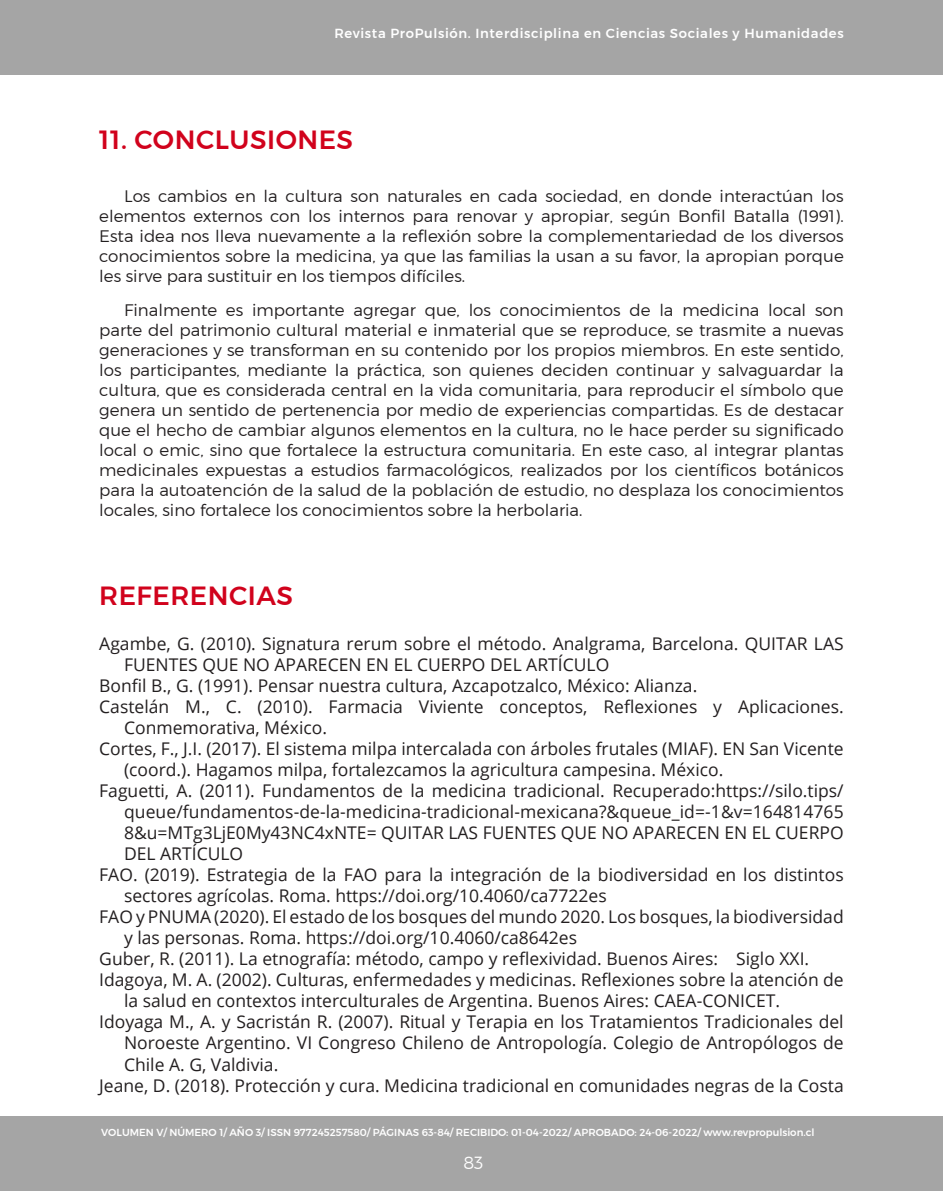
<style>
.page{position:relative;width:943px;height:1191px;background:#fff}
.page>*{position:absolute;margin:0;border:0;box-sizing:border-box;transform-origin:0 0}
._06_titulos_en_rojo{font:500 26.25px "Montserrat";letter-spacing:.02em;color:#d1021c}
._09_parrafo_referenc{font:17.5px/21px "Open Sans";color:#231f20}
.t1{font:300 17.5px "Montserrat";color:#fff}
._07_parrafo_texto_ar{font:300 16.62px/19.9px "Montserrat";color:#231f20;text-align:justify}
.t2{font:500 13.12px "Montserrat";letter-spacing:.05em;color:#fff}
.t3{font:500 10.15px "Montserrat";color:#fff}
</style>
<div class="page">
<div style="left:0;top:0;width:943px;height:74px;background:#a5a5a5"></div>
<div style="left:0;top:1116px;width:943px;height:75px;background:#a5a5a5"></div>
<p class="t2" style="left:334px;top:25px;width:511px">Revista ProPulsión. Interdisciplina en Ciencias Sociales y Humanidades</p>
<p class="_06_titulos_en_rojo" style="left:99px;top:124px;width:255px">11. CONCLUSIONES</p>
<p class="_07_parrafo_texto_ar" style="left:99px;top:185px;width:746px;text-indent:25px">Los cambios en la cultura son naturales en cada sociedad, en donde interactúan los elementos externos con los internos para renovar y apropiar, según Bonfil Batalla (1991).<br>Esta idea nos lleva nuevamente a la reflexión sobre la complementariedad de los diversos conocimientos sobre la medicina, ya que las familias la usan a su favor, la apropian porque les sirve para sustituir en los tiempos difíciles.</p>
<p class="_07_parrafo_texto_ar" style="left:99px;top:300px;width:746px;text-indent:25px">Finalmente es importante agregar que, los conocimientos de la medicina local son parte del patrimonio cultural material e inmaterial que se reproduce, se trasmite a nuevas generaciones y se transforman en su contenido por los propios miembros. En este sentido, los participantes, mediante la práctica, son quienes deciden continuar y salvaguardar la cultura, que es considerada central en la vida comunitaria, para reproducir el símbolo que genera un sentido de pertenencia por medio de experiencias compartidas. Es de destacar que el hecho de cambiar algunos elementos en la cultura, no le hace perder su significado local o emic, sino que fortalece la estructura comunitaria. En este caso, al integrar plantas medicinales expuestas a estudios farmacológicos, realizados por los científicos botánicos para la autoatención de la salud de la población de estudio, no desplaza los conocimientos locales, sino fortalece los conocimientos sobre la herbolaria.</p>
<p class="_06_titulos_en_rojo" style="left:99px;top:579px;width:195px">REFERENCIAS</p>
<p class="_09_parrafo_referenc" style="left:124px;top:633px;width:721px;text-indent:-25px">Agambe, G. (2010). Signatura rerum sobre el método. Analgrama, Barcelona. QUITAR LAS<br>FUENTES QUE NO APARECEN EN EL CUERPO DEL ARTÍCULO</p>
<p class="_09_parrafo_referenc" style="left:99px;top:675px;width:599px">Bonfil B., G. (1991). Pensar nuestra cultura, Azcapotzalco, México: Alianza.</p>
<p class="_09_parrafo_referenc" style="left:124px;top:696px;width:721px;text-indent:-25px">Castelán M., C. (2010). Farmacia Viviente conceptos, Reflexiones y Aplicaciones.<br>Conmemorativa, México.</p>
<p class="_09_parrafo_referenc" style="left:124px;top:738px;width:721px;text-indent:-25px">Cortes, F., J.I. (2017). El sistema milpa intercalada con árboles frutales (MIAF). EN San Vicente (coord.). Hagamos milpa, fortalezcamos la agricultura campesina. México.</p>
<p class="_09_parrafo_referenc" style="left:124px;top:780px;width:721px;text-align:justify;text-indent:-25px">Faguetti, A. (2011). Fundamentos de la medicina tradicional. Recuperado:https://silo.tips/ queue/fundamentos-de-la-medicina-tradicional-mexicana?&amp;queue_id=-1&amp;v=164814765<br>8&amp;u=MTg3LjE0My43NC4xNTE= QUITAR LAS FUENTES QUE NO APARECEN EN EL CUERPO DEL ARTÍCULO</p>
<p class="_09_parrafo_referenc" style="left:124px;top:864px;width:721px;text-indent:-25px">FAO. (2019). Estrategia de la FAO para la integración de la biodiversidad en los distintos sectores agrícolas. Roma. https://doi.org/10.4060/ca7722es</p>
<p class="_09_parrafo_referenc" style="left:124px;top:906px;width:721px;text-indent:-25px">FAO y PNUMA (2020). El estado de los bosques del mundo 2020. Los bosques, la biodiversidad y las personas. Roma. https://doi.org/10.4060/ca8642es</p>
<p class="_09_parrafo_referenc" style="left:99px;top:948px;width:711px">Guber, R. (2011). La etnografía: método, campo y reflexividad. Buenos Aires: Siglo XXI.</p>
<p class="_09_parrafo_referenc" style="left:124px;top:969px;width:721px;text-indent:-25px">Idagoya, M. A. (2002). Culturas, enfermedades y medicinas. Reflexiones sobre la atención de la salud en contextos interculturales de Argentina. Buenos Aires: CAEA-CONICET.</p>
<p class="_09_parrafo_referenc" style="left:124px;top:1011px;width:721px;text-align:justify;text-indent:-25px">Idoyaga M., A. y Sacristán R. (2007). Ritual y Terapia en los Tratamientos Tradicionales del Noroeste Argentino. VI Congreso Chileno de Antropología. Colegio de Antropólogos de Chile A. G, Valdivia.</p>
<p class="_09_parrafo_referenc" style="left:99px;top:1074px;width:746px">Jeane, D. (2018). Protección y cura. Medicina tradicional en comunidades negras de la Costa</p>
<p class="t3" style="left:101px;top:1126px;width:714px">VOLUMEN V/ NÚMERO 1/ AÑO 3/ ISSN 977245257580/ PÁGINAS 63-84/ RECIBIDO: 01-04-2022/ APROBADO: 24-06-2022/ www.revpropulsion.cl</p>
<p class="t1" style="left:463px;top:1152px;width:22px">83</p>
</div>
